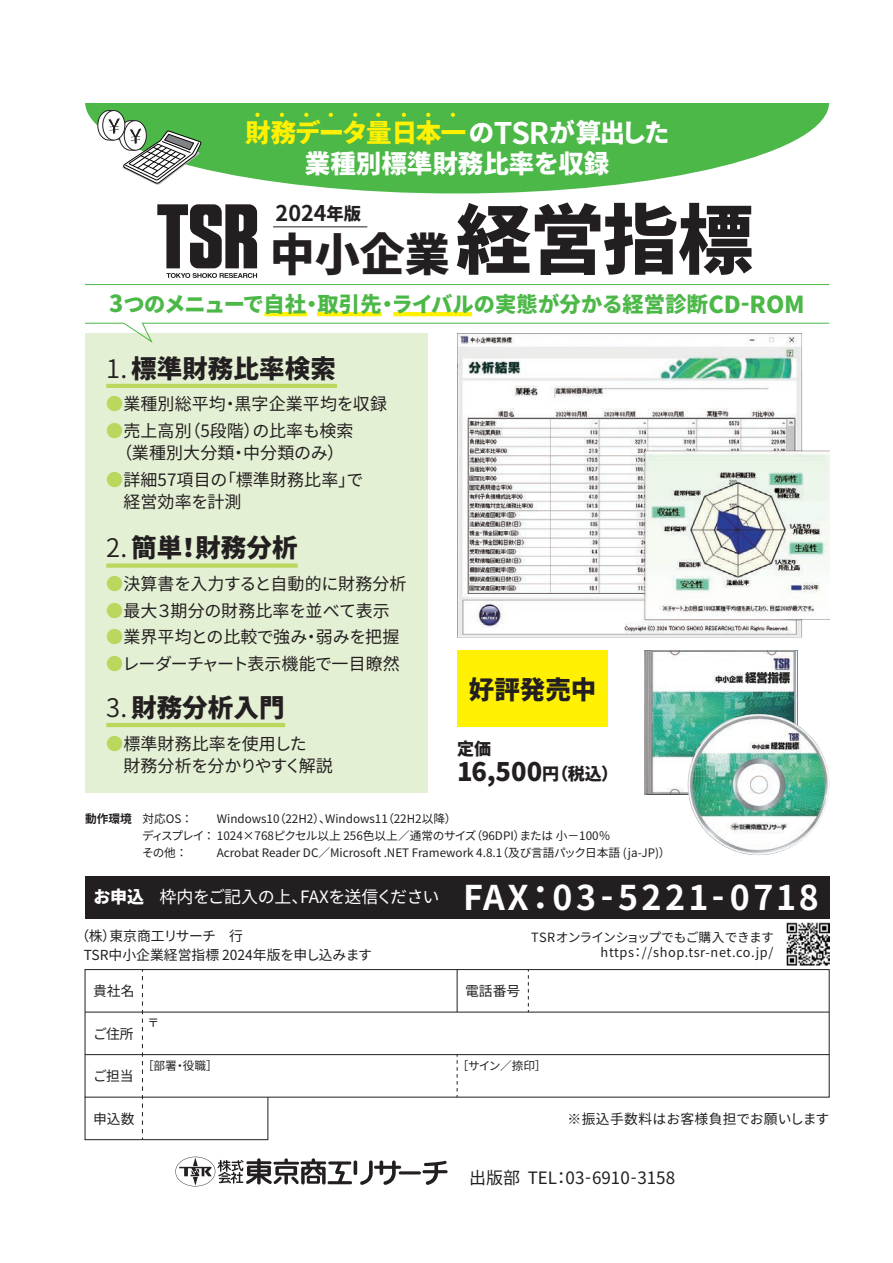
<style>
.page{position:relative;width:893px;height:1263px;background:#fff}
.page>*{position:absolute;margin:0;border:0;box-sizing:border-box;transform-origin:0 0}
.t1{font:800 75.75px "Source Han Sans";color:#231f20}
.t2{font:800 45px "Source Han Sans";color:#231f20}
.t3{font:700 34.05px "Source Han Sans";letter-spacing:.1em;color:#fff}
.t4{font:800 25.5px "Source Han Sans";letter-spacing:.005em;color:#231f20}
.t5{font:800 25.5px/30.8px "Source Han Sans";color:#fff;text-align:center}
.t6{font:700 21.6px "Source Han Sans";color:#231f20}
.t7{font:800 21.3px "Source Han Sans";color:#4cb848}
.t8{font:16.95px/22.4px "Source Han Sans";letter-spacing:.005em;color:#231f20}
.t9{font:16.95px "Source Han Sans";letter-spacing:-.025em;color:#fff}
.t10{font:16.95px "Source Han Sans";letter-spacing:-.035em;color:#231f20}
.t11{font:800 16.95px "Source Han Sans";color:#231f20}
.t12{font:13.8px/19.2px "Source Han Sans";color:#231f20}
.t13{font:12.75px/14.9px "Source Han Sans";letter-spacing:.015em;color:#231f20;text-align:right}
.t14{font:11.7px/17px "Source Han Sans";color:#231f20}
.s1{color:#fff101}
.s2{font-weight:700;font-size:29.7px}
.s3{font-weight:800;font-size:17.25px}
.s4{font-size:23.4px}
.s5{font-weight:400}
.s6{color:#bbd75e}
.s7{font-size:16.95px}
.s8{font-weight:700}
.s9{font-weight:800}
</style>
<div class="page">
<div style="left:85px;top:11px;width:744px;height:182px;background:#4cb848;border-radius:50%"></div>
<div style="left:0;top:0;width:893px;height:102px;background:#fff"></div>
<img style="left:457px;top:343px;width:372px;height:294px">
<img style="left:644px;top:651px;width:153px;height:143px">
<img style="left:688px;top:713px;width:141px;height:142px;border-radius:71px">
<div style="left:85px;top:334px;width:342px;height:459px;background:#e4f0d4"></div>
<svg style="left:97px;top:110px;width:104px;height:75px"></svg>
<hr style="left:106px;top:384px;width:231px;height:4px;background:#bbd75e">
<div style="left:106px;top:563px;width:192px;height:5px;background:#bbd75e"></div>
<hr style="left:106px;top:723px;width:179px;height:4px;background:#bbd75e">
<hr style="left:264px;top:312px;width:43px;height:4px;background:#fff101">
<hr style="left:317px;top:312px;width:65px;height:4px;background:#fff101">
<hr style="left:393px;top:312px;width:79px;height:4px;background:#fff101">
<svg style="left:255px;top:113px;width:5px;height:4px"></svg>
<svg style="left:280px;top:113px;width:4px;height:4px"></svg>
<svg style="left:304px;top:113px;width:4px;height:4px"></svg>
<svg style="left:329px;top:113px;width:4px;height:4px"></svg>
<svg style="left:353px;top:113px;width:4px;height:4px"></svg>
<svg style="left:376px;top:113px;width:4px;height:4px"></svg>
<svg style="left:451px;top:113px;width:4px;height:4px"></svg>
<svg style="left:426px;top:113px;width:4px;height:4px"></svg>
<svg style="left:402px;top:113px;width:4px;height:4px"></svg>
<svg style="left:157px;top:204px;width:100px;height:74px"></svg>
<hr style="left:273px;top:227px;width:94px;height:1px;background:#231f20">
<div style="left:85px;top:876px;width:744px;height:42px;background:#231f20"></div>
<div style="left:85px;top:1097px;width:183px;height:43px;border:1px solid #231f20"></div>
<div style="left:85px;top:969px;width:744px;height:128px;border:1px solid #231f20"></div>
<hr style="left:85px;top:1012px;width:744px;height:1px;background:#231f20">
<hr style="left:85px;top:1054px;width:744px;height:1px;background:#231f20">
<svg style="left:142px;top:969px;width:1px;height:171px"></svg>
<hr style="left:457px;top:969px;width:1px;height:43px;background:#231f20">
<svg style="left:528px;top:969px;width:1px;height:43px"></svg>
<svg style="left:457px;top:1054px;width:1px;height:43px"></svg>
<img style="left:787px;top:923px;width:42px;height:42px">
<svg style="left:85px;top:323px;width:745px;height:20px"></svg>
<hr style="left:85px;top:284px;width:744px;height:1px;background:#4cb848">
<div style="left:457px;top:651px;width:151px;height:76px;background:#fff101"></div>
<hr style="left:354px;top:1160px;width:3px;height:15px;background:#231f20;border-radius:2px">
<svg style="left:360px;top:1160px;width:41px;height:25px"></svg>
<svg style="left:422px;top:1161px;width:26px;height:24px"></svg>
<hr style="left:399px;top:1171px;width:22px;height:3px;background:#231f20;border-radius:2px">
<svg style="left:175px;top:1157px;width:177px;height:29px"></svg>
<h3 class="t5" style="left:245px;top:118px;width:426px"><span class="s1">財務データ量日本一</span>の<span class="s2">TSR</span>が算出した業種別標準財務比率を収録</h3>
<h3 class="t6" style="left:276px;top:201px;width:87px">2024<span class="s3">年版</span></h3>
<h1 class="t1" style="left:456px;top:197px;width:299px">経営指標</h1>
<h3 class="t7" style="left:109px;top:292px;width:697px"><span class="s4">3</span>つのメニューで自社・取引先・ライバルの実態が分かる経営診断<span class="s4">CD-ROM</span></h3>
<h2 class="t2" style="left:270px;top:230px;width:182px">中小企業</h2>
<h3 class="t4" style="left:106px;top:354px;width:231px"><span class="s5">1.</span>標準財務比率検索</h3>
<h3 class="t8" style="left:106px;top:393px;width:282px"><span class="s6">●</span>業種別総平均・黒字企業平均を収録</h3>
<h3 class="t8" style="left:106px;top:420px;width:249px"><span class="s6">●</span>売上高別（5段階）の比率も検索　（業種別大分類・中分類のみ）</h3>
<h3 class="t8" style="left:106px;top:469px;width:259px"><span class="s6">●</span>詳細57項目の「標準財務比率」で　経営効率を計測</h3>
<h3 class="t4" style="left:106px;top:533px;width:193px"><span class="s5">2.</span>簡単！財務分析</h3>
<h3 class="t8" style="left:106px;top:573px;width:302px"><span class="s6">●</span>決算書を入力すると自動的に財務分析</h3>
<h3 class="t8" style="left:106px;top:600px;width:285px"><span class="s6">●</span>最大３期分の財務比率を並べて表示</h3>
<h3 class="t8" style="left:106px;top:626px;width:295px"><span class="s6">●</span>業界平均との比較で強み・弱みを把握</h3>
<h3 class="t10" style="left:106px;top:654px;width:295px"><span class="s6">●</span>レーダーチャート表示機能で一目瞭然</h3>
<h3 class="t4" style="left:106px;top:693px;width:180px"><span class="s5">3.</span>財務分析入門</h3>
<h3 class="t8" style="left:106px;top:733px;width:228px"><span class="s6">●</span>標準財務比率を使用した<br>　財務分析を分かりやすく解説</h3>
<h3 class="t4" style="left:469px;top:675px;width:129px">好評発売中</h3>
<h3 class="t11" style="left:457px;top:739px;width:36px">定価</h3>
<h3 class="t4" style="left:457px;top:758px;width:162px">16,500<span class="s7">円（税込）</span></h3>
<p class="t14" style="left:142px;top:810px;width:470px;text-indent:75px">Windows10（22H2）、Windows11（22H2以降）<br>ディスプレイ ： 1024×768ピクセル以上 256色以上／通常のサイズ（96DPI）または 小－100％その他 ：</p>
<p class="t14" style="left:85px;top:810px;width:109px"><span class="s8">動作環境</span> 対応OS ：</p>
<p class="t14" style="left:217px;top:844px;width:455px">Acrobat Reader DC／Microsoft .NET Framework 4.8.1（及び言語パック日本語 (ja-JP)）</p>
<h3 class="t9" style="left:93px;top:887px;width:347px"><span class="s9">お申込</span> 枠内をご記入の上、FAXを送信ください</h3>
<h3 class="t3" style="left:463px;top:878px;width:357px">FAX：03-5221-0718</h3>
<p class="t12" style="left:84px;top:926px;width:290px;text-indent:-9px">（株）東京商工リサーチ　行<br>TSR中小企業経営指標 2024年版を申し込みます</p>
<p class="t12" style="left:93px;top:982px;width:43px">貴社名</p>
<p class="t12" style="left:93px;top:1024px;width:42px">ご住所</p>
<p class="t12" style="left:93px;top:1067px;width:42px">ご担当</p>
<p class="t12" style="left:93px;top:1109px;width:43px">申込数</p>
<p class="t13" style="left:531px;top:930px;width:244px">TSRオンラインショップでもご購入できますhttps：//shop.tsr-net.co.jp/</p>
<p class="t12" style="left:465px;top:982px;width:57px">電話番号</p>
<p class="t14" style="left:148px;top:1014px;width:13px">〒</p>
<p class="t14" style="left:142px;top:1058px;width:77px">［部署・役職］</p>
<p class="t14" style="left:457px;top:1058px;width:91px">［サイン／捺印］</p>
<p class="t12" style="left:568px;top:1109px;width:263px">※振込手数料はお客様負担でお願いします</p>
<h3 class="t8" style="left:469px;top:1167px;width:208px">出版部 TEL：03-6910-3158</h3>
</div>
